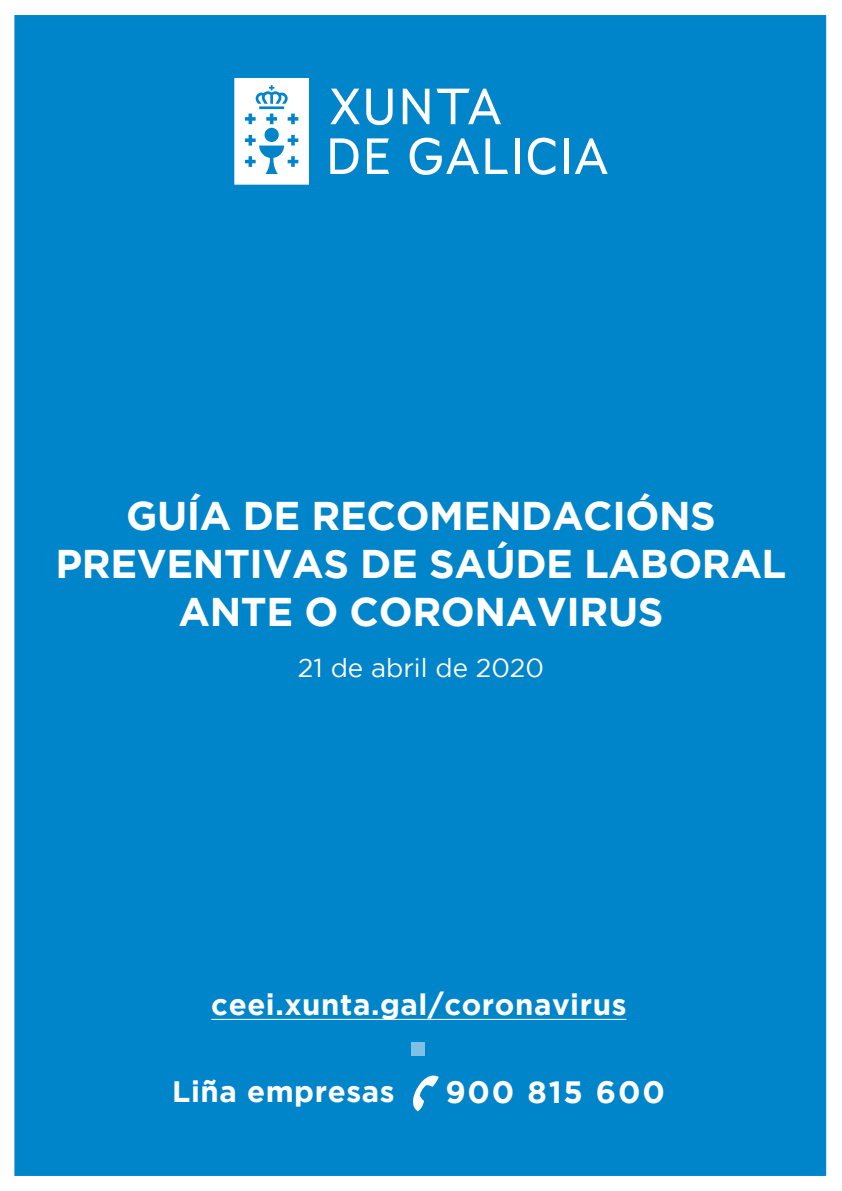
<style>
.page{position:relative;width:842px;height:1191px;background:#fff}
.page>*{position:absolute;margin:0;border:0;box-sizing:border-box;transform-origin:0 0}
.t1{font:700 40px/48px "Gotham";letter-spacing:-.01em;color:#fff;text-align:center}
.t2{font:700 30.8px "Gotham";letter-spacing:.06em;color:#fff}
.t3{font:700 29.4px "Gotham";letter-spacing:.02em;color:#fff}
.t4{font:26px "Gotham";color:#fff}
</style>
<div class="page">
<div style="left:14px;top:15px;width:813px;height:1161px;background:#0084ca"></div>
<div style="left:411px;top:1042px;width:14px;height:14px;background:#7fc1e4"></div>
<svg style="left:408px;top:1070px;width:31px;height:41px"></svg>
<hr style="left:211px;top:1019px;width:415px;height:1px;background:#fff">
<p class="t1" style="left:56px;top:490px;width:732px">GUÍA DE RECOMENDACIÓNS<br>PREVENTIVAS DE SAÚDE LABORAL<br>ANTE O CORONAVIRUS</p>
<p class="t4" style="left:298px;top:654px;width:247px">21 de abril de 2020</p>
<p class="t3" style="left:211px;top:988px;width:417px">ceei.xunta.gal/coronavirus</p>
<p class="t3" style="left:172px;top:1075px;width:224px">Liña empresas</p>
<p class="t2" style="left:445px;top:1074px;width:221px">900 815 600</p>
</div>
